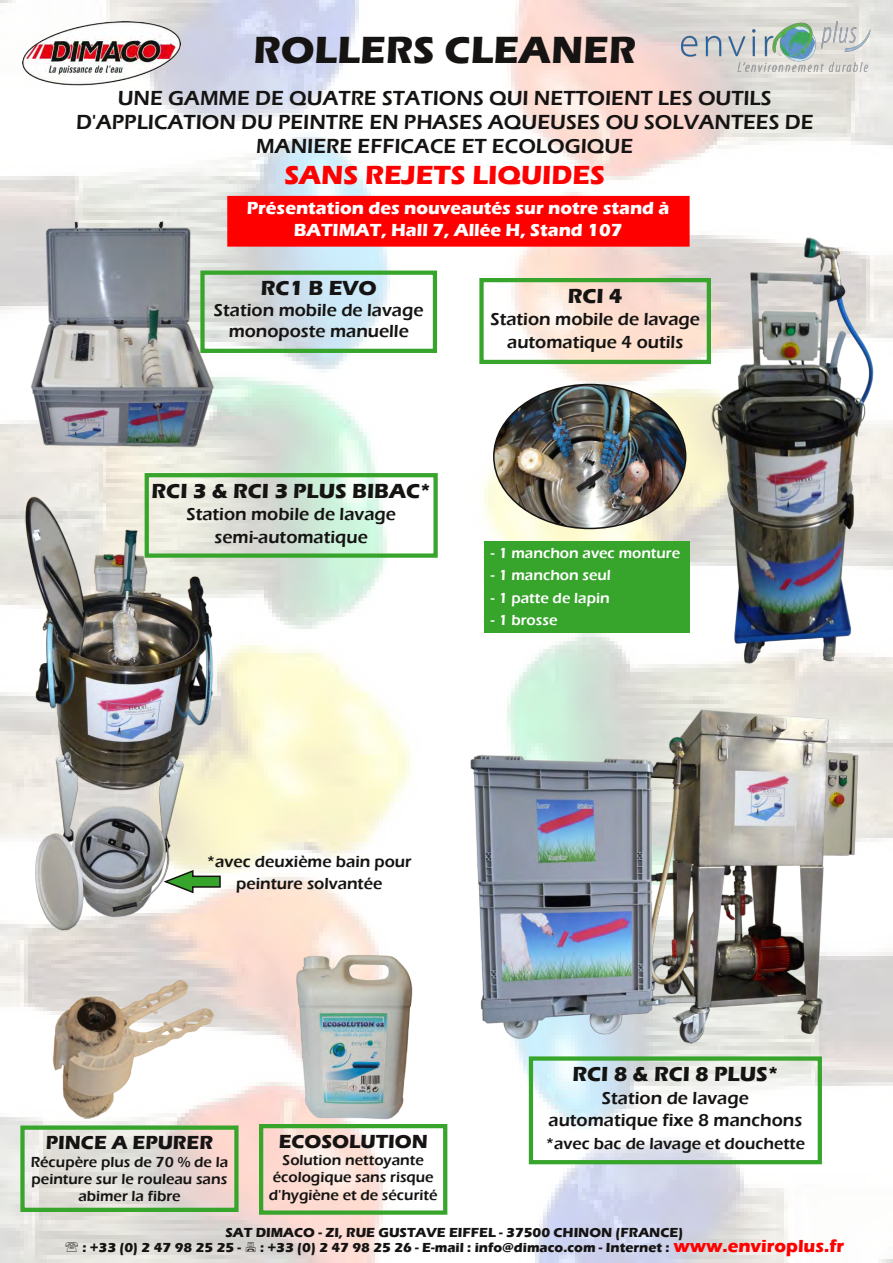
<style>
.page{position:relative;width:893px;height:1263px;background:#fff}
.page>*{position:absolute;margin:0;border:0;box-sizing:border-box;transform-origin:0 0}
.t1{font:39px "Eras Bold ITC";color:#161413}
.t2{font:27px "Eras Bold ITC";color:#f00}
.t3{font:21px/24.2px "Eras Demi ITC";color:#161413;text-align:center}
.t4{font:21px "Eras Bold ITC";color:#161413}
.t5{font:19.5px "Eras Bold ITC";color:#161413}
.t6{font:18px/22.5px "Eras Demi ITC";color:#161413;text-align:center}
.t7{font:18px/22.5px "Eras Bold ITC";color:#fff;text-align:center}
.t8{font:16.5px/22.5px "Eras Demi ITC";color:#161413;text-align:center}
.t9{font:15px/17.2px "Eras Demi ITC";color:#161413;text-align:center}
.t10{font:15px "Eras Demi ITC";color:#fff}
.t11{font:13.5px/14.7px "Eras Bold ITC";color:#161413}
.s1{font-size:18px;color:#f00}
</style>
<div class="page">
<img style="left:0;top:0;width:421px;height:1263px">
<img style="left:472px;top:0;width:421px;height:1263px">
<img style="left:27px;top:217px;width:191px;height:234px">
<img style="left:20px;top:492px;width:203px;height:440px">
<img style="left:708px;top:236px;width:166px;height:428px">
<img style="left:494px;top:384px;width:191px;height:144px;border-radius:50%">
<img style="left:470px;top:708px;width:393px;height:337px">
<img style="left:50px;top:977px;width:165px;height:143px">
<img style="left:293px;top:952px;width:122px;height:169px">
<div style="left:200px;top:271px;width:237px;height:82px;border:4px solid #37a42b"></div>
<div style="left:145px;top:473px;width:293px;height:85px;border:4px solid #37a42b"></div>
<svg style="left:164px;top:869px;width:57px;height:25px"></svg>
<div style="left:479px;top:278px;width:232px;height:86px;border:4px solid #37a42b"></div>
<div style="left:485px;top:541px;width:205px;height:92px;background:#37a42b"></div>
<img style="left:682px;top:21px;width:189px;height:50px">
<div style="left:529px;top:1056px;width:293px;height:108px;border:4px solid #37a42b"></div>
<div style="left:20px;top:1125px;width:219px;height:87px;border:4px solid #37a42b"></div>
<div style="left:259px;top:1124px;width:188px;height:91px;border:4px solid #37a42b"></div>
<img style="left:23px;top:21px;width:157px;height:66px">
<div style="left:228px;top:197px;width:461px;height:49px;background:#f00"></div>
<div style="left:227px;top:196px;width:463px;height:51px;border:2px solid #f00"></div>
<svg style="left:66px;top:1241px;width:12px;height:10px"></svg>
<svg style="left:246px;top:1242px;width:10px;height:9px"></svg>
<h1 class="t1" style="left:253px;top:28px;width:384px">ROLLERS CLEANER</h1>
<p class="t3" style="left:76px;top:86px;width:739px">UNE GAMME DE QUATRE STATIONS QUI NETTOIENT LES OUTILS<br>D'APPLICATION DU PEINTRE EN PHASES AQUEUSES OU SOLVANTEES DE<br>MANIERE EFFICACE ET ECOLOGIQUE</p>
<h2 class="t2" style="left:284px;top:160px;width:322px">SANS REJETS LIQUIDES</h2>
<p class="t7" style="left:247px;top:197px;width:424px">Présentation des nouveautés sur notre stand à<br>BATIMAT, Hall 7, Allée H, Stand 107</p>
<p class="t4" style="left:261px;top:276px;width:117px">RC1 B EVO</p>
<p class="t6" style="left:214px;top:300px;width:211px;line-height:20.7px">Station mobile de lavage monoposte manuelle</p>
<p class="t4" style="left:152px;top:479px;width:281px">RCI 3 &amp; RCI 3 PLUS BIBAC*</p>
<p class="t6" style="left:186px;top:503px;width:211px">Station mobile de lavage semi-automatique</p>
<p class="t4" style="left:568px;top:284px;width:56px">RCI 4</p>
<p class="t6" style="left:490px;top:308px;width:211px">Station mobile de lavage automatique 4 outils</p>
<p class="t10" style="left:491px;top:544px;width:191px">- 1 manchon avec monture</p>
<p class="t10" style="left:491px;top:567px;width:121px">- 1 manchon seul</p>
<p class="t10" style="left:491px;top:589px;width:120px">- 1 patte de lapin</p>
<p class="t10" style="left:491px;top:612px;width:68px">- 1 brosse</p>
<p class="t8" style="left:207px;top:850px;width:206px">*avec deuxième bain pour peinture solvantée</p>
<p class="t4" style="left:572px;top:1062px;width:207px">RCI 8 &amp; RCI 8 PLUS*</p>
<p class="t6" style="left:548px;top:1087px;width:255px">Station de lavage automatique fixe 8 manchons</p>
<p class="t5" style="left:279px;top:1130px;width:150px">ECOSOLUTION</p>
<p class="t9" style="left:269px;top:1151px;width:170px">Solution nettoyante écologique sans risque d'hygiène et de sécurité</p>
<p class="t11" style="left:82px;top:1225px;width:602px;text-indent:143px">SAT DIMACO - ZI, RUE GUSTAVE EIFFEL - 37500 CHINON (FRANCE) : +33 (0) 2 47 98 25 25 -</p>
<p class="t5" style="left:46px;top:1132px;width:169px">PINCE A EPURER</p>
<p class="t8" style="left:546px;top:1132px;width:261px">*avec bac de lavage et douchette</p>
<p class="t9" style="left:31px;top:1153px;width:199px">Récupère plus de 70 % de la peinture sur le rouleau sans abimer la fibre</p>
<p class="t11" style="left:260px;top:1240px;width:586px">: +33 (0) 2 47 98 25 26 - E-mail : info@dimaco.com - Internet : <span class="s1">www.enviroplus.fr</span></p>
</div>
